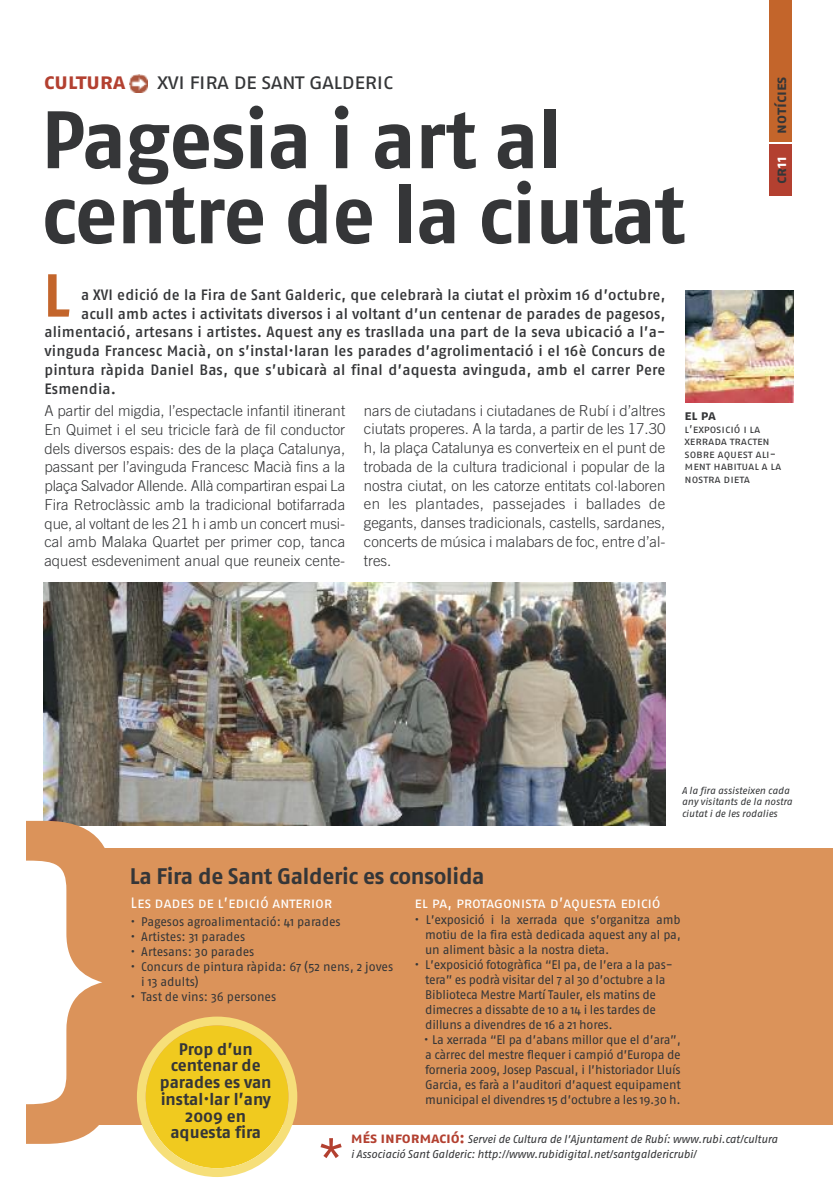
<style>
.page{position:relative;width:833px;height:1202px;background:#fff}
.page>*{position:absolute;margin:0;border:0;box-sizing:border-box;transform-origin:0 0}
.t1{font:336.25px "Fago No Bold Caps";color:#db935a}
.t2{font:700 81.25px/75px "Fago No";letter-spacing:-.015em;color:#353638}
.t3{font:700 60.5px "Fago No";color:#c3652b}
.t4{font:56px "Courier";color:#b34030}
.t5{font:700 22.5px "Fago No";letter-spacing:-.01em;color:#353638}
.t6{font:22.5px "Fago No Regular Caps";letter-spacing:-.045em;color:#353638}
.t7{font:22.5px "Fago No Bold Caps";letter-spacing:-.015em;color:#b34030}
.t8{font:700 16.75px/16.8px "Fago No";color:#353638;text-align:center}
.t9{font:300 15px/18.8px "Trade Gothic";color:#353638;text-align:justify}
.t10{font:15px "Fago No Med";letter-spacing:.01em;color:#353638}
.t11{font:15px "Fago No Regular Caps";letter-spacing:-.025em;color:#fff}
.t12{font:15px "Fago No Bold Caps";color:#353638}
.t13{font:13.75px "Fago No Bold Caps";color:#353638}
.t14{font:12.5px/15px "Fago No";letter-spacing:-.02em;color:#353638}
.t15{font:12.5px "Fago No";color:#353638}
.t16{font:italic 11.25px "Fago No";letter-spacing:-.015em;color:#353638}
.t17{font:11.25px/12.5px "Fago No Regular Caps";letter-spacing:-.005em;color:#353638}
.t18{font:italic 10px/11.9px "Fago No";color:#353638}
.s1{color:#fff}
.s2{font-family:"Fago No Bold Caps";font-style:normal;font-size:15px;color:#b34030}
</style>
<div class="page">
<div style="left:769px;top:0;width:22px;height:141px;background:#c3652b"></div>
<div style="left:769px;top:144px;width:22px;height:52px;background:#b34030"></div>
<img style="left:129px;top:75px;width:18px;height:17px">
<img style="left:685px;top:290px;width:108px;height:113px">
<img style="left:44px;top:582px;width:621px;height:243px">
<div style="left:89px;top:847px;width:744px;height:277px;background:#db935a"></div>
<div style="left:59px;top:964px;width:55px;height:52px;background:#fff"></div>
<svg style="left:137px;top:1016px;width:160px;height:160px"></svg>
<h3 class="t7" style="left:44px;top:68px;width:83px">cultura</h3>
<h3 class="t6" style="left:157px;top:68px;width:238px">xvi fira de sant galderic</h3>
<h2 class="t2" style="left:41px;top:110px;width:645px">Pagesia i art al centre de la ciutat</h2>
<h3 class="t3" style="left:43px;top:274px;width:28px">L</h3>
<p class="t10" style="left:81px;top:289px;width:586px">a XVI edició de la Fira de Sant Galderic, que celebrarà la ciutat el pròxim 16 d’octubre,</p>
<p class="t10" style="left:81px;top:308px;width:586px">acull amb actes i activitats diversos i al voltant d’un centenar de parades de pagesos,</p>
<p class="t10" style="left:44px;top:327px;width:622px">alimentació, artesans i artistes. Aquest any es trasllada una part de la seva ubicació a l’a-</p>
<p class="t10" style="left:44px;top:345px;width:622px">vinguda Francesc Macià, on s’instal·laran les parades d’agrolimentació i el 16è Concurs de</p>
<p class="t10" style="left:44px;top:364px;width:622px">pintura ràpida Daniel Bas, que s’ubicarà al final d’aquesta avinguda, amb el carrer Pere</p>
<p class="t10" style="left:44px;top:383px;width:73px">Esmendia.</p>
<p class="t12" style="left:772px;top:134px;width:59px;rotate:-90deg">notícies</p>
<p class="t12" style="left:772px;top:184px;width:28px;rotate:-90deg">cr<span class="s1">11</span></p>
<p class="t9" style="left:44px;top:402px;width:302px">A partir del migdia, l’espectacle infantil itinerant En Quimet i el seu tricicle farà de fil conductor dels diversos espais: des de la plaça Catalunya, passant per l’avinguda Francesc Macià fins a la plaça Salvador Allende. Allà compartiran espai La Fira Retroclàssic amb la tradicional botifarrada que, al voltant de les 21 h i amb un concert musi&shy;cal amb Malaka Quartet per primer cop, tanca aquest esdeveniment anual que reuneix cente-</p>
<p class="t9" style="left:364px;top:402px;width:303px">nars de ciutadans i ciutadanes de Rubí i d’altres ciutats properes. A la tarda, a partir de les 17.30 h, la plaça Catalunya es converteix en el punt de trobada de la cultura tradicional i popular de la nostra ciutat, on les catorze entitats col·laboren en les plantades, passejades i ballades de gegants, danses tradicionals, castells, sardanes, concerts de música i malabars de foc, entre d’al&shy;tres.</p>
<p class="t13" style="left:684px;top:407px;width:33px">el pa</p>
<p class="t17" style="left:684px;top:422px;width:99px">l’exposició i la xerrada tracten sobre aquest ali&shy;ment habitual a la nostra dieta</p>
<p class="t18" style="left:681px;top:785px;width:112px">A la fira assisteixen cada any visitants de la nostra ciutat i de les rodalies</p>
<h1 class="t1" style="left:29px;top:780px;width:113px">}</h1>
<h3 class="t5" style="left:130px;top:868px;width:356px">La Fira de Sant Galderic es consolida</h3>
<p class="t11" style="left:131px;top:894px;width:203px">Les dades de l’edició anterior</p>
<p class="t14" style="left:131px;top:915px;width:212px">• Pagesos agroalimentació: 41 parades</p>
<p class="t15" style="left:131px;top:932px;width:116px">• Artistes: 31 parades</p>
<p class="t14" style="left:131px;top:945px;width:125px">• Artesans: 30 parades</p>
<p class="t14" style="left:141px;top:960px;width:253px;text-indent:-11px">• Concurs de pintura ràpida: 67 (52 nens, 2 joves i 13 adults)</p>
<p class="t14" style="left:131px;top:990px;width:147px">• Tast de vins: 36 persones</p>
<p class="t11" style="left:414px;top:894px;width:248px">el pa, protagonista d’aquesta edició</p>
<p class="t14" style="left:425px;top:912px;width:257px;text-align:justify;text-indent:-11px">• L’exposició i la xerrada que s’organitza amb motiu de la fira està dedicada aquest any al pa, un aliment bàsic a la nostra dieta.</p>
<p class="t14" style="left:425px;top:957px;width:249px;text-indent:-11px">• L’exposició fotogràfica “El pa, de l’era a la pas&shy;tera” es podrà visitar del 7 al 30 d’octubre a la Biblioteca Mestre Martí Tauler, els matins de dimecres a dissabte de 10 a 14 i les tardes de dilluns a divendres de 16 a 21 hores.</p>
<p class="t14" style="left:424px;top:1032px;width:258px;text-align:justify">• La xerrada “El pa d’abans millor que el d’ara”, a càrrec del mestre flequer i campió d’Europa de forneria 2009, Josep Pascual, i l’historiador Lluís Garcia, es farà a l’auditori d’aquest equipament municipal el divendres 15 d’octubre a les 19.30 h.</p>
<p class="t8" style="left:160px;top:1041px;width:113px">Prop d’un centenar de parades es van instal·lar l’any<br>2009 en aquesta fira</p>
<p class="t16" style="left:351px;top:1134px;width:428px"><span class="s2">més informació:</span> Servei de Cultura de l’Ajuntament de Rubí: www.rubi.cat/cultura</p>
<h3 class="t4" style="left:314px;top:1134px;width:35px">*</h3>
<p class="t16" style="left:351px;top:1149px;width:347px">i Associació Sant Galderic: http://www.rubidigital.net/santgaldericrubi/</p>
</div>
